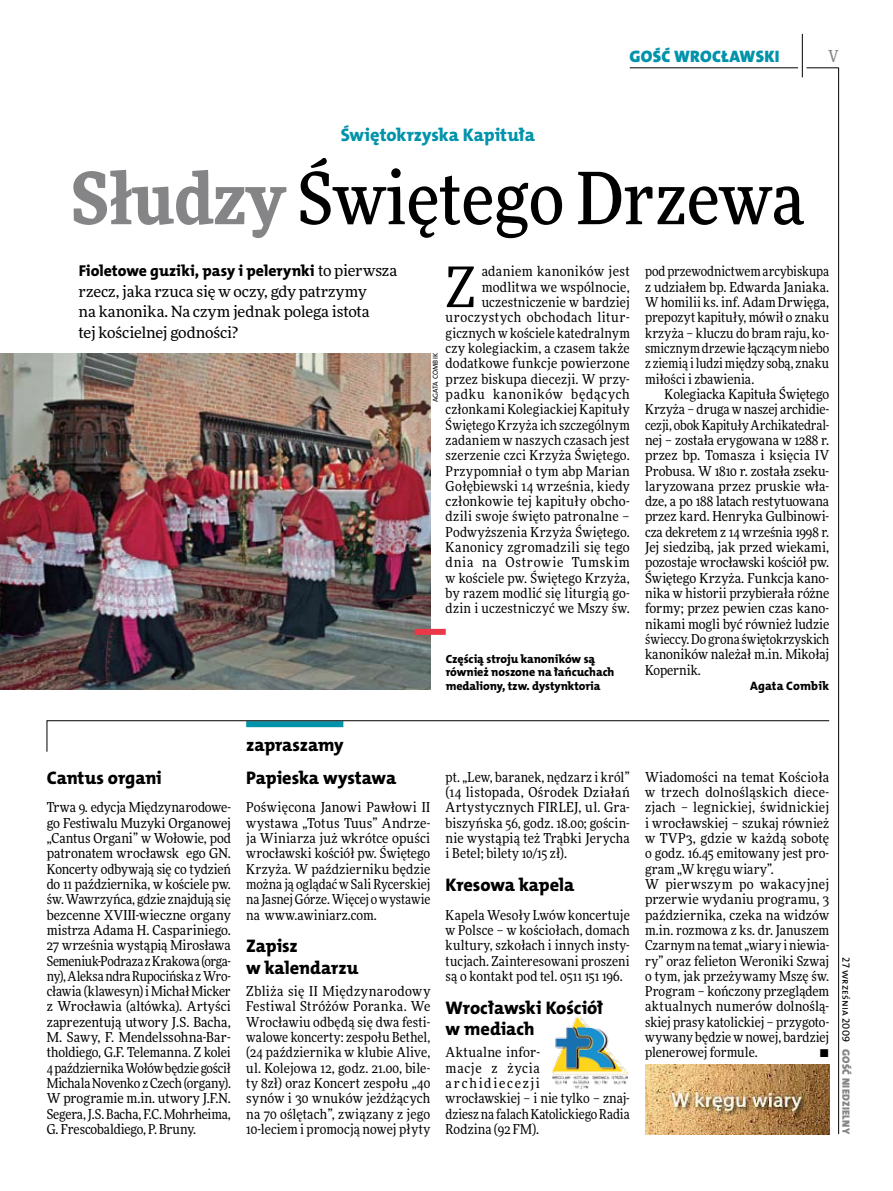
<style>
.page{position:relative;width:893px;height:1191px;background:#fff}
.page>*{position:absolute;margin:0;border:0;box-sizing:border-box;transform-origin:0 0}
.t1{font:500 72px "Freeday Narrow";color:#000}
.t2{font:55.95px "Freeday Narrow News";color:#000}
.t3{font:18.3px/21.6px "The Mix HP8 Ex Bld";letter-spacing:-.01em;color:#000}
.t4{font:18.3px "The Mix HP8 Ex Bld";letter-spacing:-.01em;color:#0093aa}
.t5{font:16.65px "The Mix HP9 Blk";letter-spacing:.02em;color:#0093aa}
.t6{font:500 16.5px "Freeday Narrow";color:#858486;scale:.9 1}
.t7{font:15.75px "The Mix HP8 Ex Bld";letter-spacing:.01em;color:#000}
.t8{font:15.45px/20.4px "Freeday News";letter-spacing:-.005em;color:#000}
.t9{font:13.65px/15.3px "Freeday Narrow News";letter-spacing:.01em;color:#000;text-align:justify}
.t10{font:12.3px "The Mix HP8 Ex Bld";letter-spacing:.015em;color:#000}
.t11{font:12px/13.5px "The Mix HP8 Ex Bld";letter-spacing:-.005em;color:#000}
.t12{font:10.5px "The Mix HP9 Blk";letter-spacing:.025em;color:#858486}
.t13{font:10.5px "The Mix HP5 Plain";letter-spacing:.02em;color:#000}
.t14{font:7.2px "The Mix HP5 Plain";color:#000}
.s1{font-weight:900;color:#858486}
.s2{font-family:"Freeday News";font-size:15.45px}
</style>
<div class="page">
<hr style="left:806px;top:68px;width:33px;height:1px;background:#000">
<hr style="left:630px;top:68px;width:168px;height:1px;background:#000">
<hr style="left:838px;top:68px;width:1px;height:1066px;background:#000">
<hr style="left:802px;top:34px;width:1px;height:43px;background:#000">
<svg style="left:47px;top:720px;width:783px;height:32px"></svg>
<img style="left:553px;top:1016px;width:74px;height:72px">
<img style="left:0;top:353px;width:430px;height:337px">
<img style="left:645px;top:1064px;width:184px;height:70px">
<div style="left:415px;top:629px;width:31px;height:6px;background:#eb3848"></div>
<p class="t5" style="left:629px;top:46px;width:152px">GOŚĆ WROCŁAWSKI</p>
<p class="t6" style="left:828px;top:46px;width:13px">V</p>
<h3 class="t4" style="left:341px;top:123px;width:196px">Świętokrzyska Kapituła</h3>
<h1 class="t1" style="left:71px;top:154px;width:735px"><span class="s1">Słudzy</span> Świętego Drzewa</h1>
<p class="t7" style="left:79px;top:261px;width:320px">Fioletowe guziki, pasy i pelerynki <span class="s2">to pierwsza</span></p>
<p class="t8" style="left:79px;top:281px;width:293px">rzecz, jaka rzuca się w oczy, gdy patrzymy na kanonika. Na czym jednak polega istota tej kościelnej godności?</p>
<p class="t9" style="left:446px;top:264px;width:186px;text-align:right">adaniem kanoników jest modlitwa we wspólnocie, uczestniczenie w bardziej uroczystych obchodach litur&shy;gicznych w kościele katedralnym czy kolegiackim, a czasem także dodatkowe funkcje powierzone przez biskupa diecezji. W przy&shy;padku kanoników będących członkami Kolegiackiej Kapituły<br>Świętego Krzyża ich szczególnym zadaniem w naszych czasach jest szerzenie czci Krzyża Świętego.<br>Przypomniał o tym abp Marian<br>Gołębiewski 14 września, kiedy członkowie tej kapituły obcho&shy;dzili swoje święto patronalne –<br>Podwyższenia Krzyża Świętego.<br>Kanonicy zgromadzili się tego dnia na Ostrowie Tumskim w kościele pw. Świętego Krzyża, by razem modlić się liturgią go&shy;dzin i uczestniczyć we Mszy św.</p>
<p class="t9" style="left:645px;top:264px;width:186px">pod przewodnictwem arcybiskupa z udziałem bp. Edwarda Janiaka.<br>W homilii ks. inf. Adam Drwięga, prepozyt kapituły, mówił o znaku krzyża – kluczu do bram raju, ko&shy;smicznym drzewie łączącym niebo z ziemią i ludzi między sobą, znaku miłości i zbawienia.</p>
<h2 class="t2" style="left:446px;top:253px;width:31px">Z</h2>
<p class="t14" style="left:431px;top:402px;width:51px;rotate:-90deg">Agata Combik</p>
<p class="t9" style="left:645px;top:386px;width:186px;text-indent:20px">Kolegiacka Kapituła Świętego Krzyża – druga w naszej archidie&shy;cezji, obok Kapituły Archikatedral&shy;nej – została erygowana w 1288 r. przez bp. Tomasza i księcia IV Probusa. W 1810 r. została zseku&shy;laryzowana przez pruskie wła&shy;dze, a po 188 latach restytuowana przez kard. Henryka Gulbinowi&shy;cza dekretem z 14 września 1998 r.<br>Jej siedzibą, jak przed wiekami, pozostaje wrocławski kościół pw.<br>Świętego Krzyża. Funkcja kano&shy;nika w historii przybierała różne formy; przez pewien czas kano&shy;nikami mogli być również ludzie świeccy. Do grona świętokrzyskich kanoników należał m.in. Mikołaj Kopernik.</p>
<p class="t10" style="left:750px;top:678px;width:81px">Agata Combik</p>
<p class="t11" style="left:446px;top:652px;width:170px">Częścią stroju kanoników są również noszone na łańcuchach medaliony, tzw. dystynktoria</p>
<h3 class="t3" style="left:47px;top:767px;width:116px">Cantus organi</h3>
<p class="t9" style="left:47px;top:799px;width:186px">Trwa 9. edycja Międzynarodowe&shy;go Festiwalu Muzyki Organowej „Cantus Organi” w Wołowie, pod patronatem wrocławsk ego GN.<br>Koncerty odbywają się co tydzień do 11 października, w kościele pw. św. Wawrzyńca, gdzie znajdują się bezcenne XVIII-wieczne organy mistrza Adama H. Caspariniego.<br>27 września wystąpią Mirosława Semeniuk-Podraza zKrakowa (orga&shy;ny), Aleksa ndra Rupocińska zWro&shy;cławia (klawesyn) iMichał Micker z Wrocławia (altówka). Artyści zaprezentują utwory J.S. Bacha, M. Sawy, F. Mendelssohna-Bar&shy;tholdiego, G.F. Telemanna. Z kolei 4 października Wołów będzie gościł Michala Novenko zCzech (organy).<br>W programie m.in. utwory J.F.N.<br>Segera, J.S. Bacha, F.C. Mohrheima, G. Frescobaldiego, P. Bruny.</p>
<h3 class="t3" style="left:246px;top:734px;width:99px">zapraszamy</h3>
<h3 class="t3" style="left:246px;top:767px;width:152px">Papieska wystawa</h3>
<p class="t9" style="left:246px;top:799px;width:186px">Poświęcona Janowi Pawłowi II wystawa „Totus Tuus” Andrze&shy;ja Winiarza już wkrótce opuści wrocławski kościół pw. Świętego Krzyża. W październiku będzie można ją oglądać w Sali Rycerskiej na Jasnej Górze. Więcej owystawie na www.awiniarz.com.</p>
<h3 class="t3" style="left:246px;top:935px;width:114px">Zapisz<br>w kalendarzu</h3>
<p class="t9" style="left:246px;top:983px;width:186px">Zbliża się II Międzynarodowy Festiwal Stróżów Poranka. We Wrocławiu odbędą się dwa festi&shy;walowe koncerty: zespołu Bethel, (24 października w klubie Alive, ul. Kolejowa 12, godz. 21.00, bile&shy;ty 8zł) oraz Koncert zespołu „40 synów i 30 wnuków jeżdżących na 70 oślętach”, związany z jego 10-leciem i promocją nowej płyty</p>
<p class="t9" style="left:446px;top:769px;width:186px">pt. „Lew, baranek, nędzarz i król” (14 listopada, Ośrodek Działań Artystycznych FIRLEJ, ul. Gra&shy;biszyńska 56, godz. 18.00; gościn&shy;nie wystąpią też Trąbki Jerycha i Betel; bilety 10/15 zł).</p>
<h3 class="t3" style="left:446px;top:874px;width:130px">Kresowa kapela</h3>
<p class="t9" style="left:446px;top:907px;width:186px">Kapela Wesoły Lwów koncertuje w Polsce – w kościołach, domach kultury, szkołach i innych insty&shy;tucjach. Zainteresowani proszeni są o kontakt pod tel. 0511 151 196.</p>
<h3 class="t3" style="left:446px;top:997px;width:160px">Wrocławski Kościół w mediach</h3>
<p class="t9" style="left:446px;top:1044px;width:186px;text-align:left">Aktualne infor-<br>macje z życia archidiecezji<br>wrocławskiej – i nie tylko – znaj&shy;dziesz na falach Katolickiego Radia<br>Rodzina (92 FM).</p>
<p class="t9" style="left:645px;top:769px;width:186px;text-align:left">Wiadomości na temat Kościoła w trzech dolnośląskich diece&shy;zjach – legnickiej, świdnickiej i wrocławskiej – szukaj również w TVP3, gdzie w każdą sobotę o godz. 16.45 emitowany jest pro&shy;gram „W kręgu wiary”.<br>W pierwszym po wakacyjnej przerwie wydaniu programu, 3 października, czeka na widzów m.in. rozmowa z ks. dr. Januszem<br>Czarnym na temat „wiary i niewia&shy;ry” oraz felieton Weroniki Szwaj o tym, jak przeżywamy Mszę św.<br>Program – kończony przeglądem aktualnych numerów dolnoślą&shy;skiej prasy katolickiej – przygoto&shy;wywany będzie w nowej, bardziej plenerowej formule.</p>
<p class="t9" style="left:819px;top:1044px;width:11px">•</p>
<p class="t13" style="left:853px;top:957px;width:86px;rotate:90deg">27 września 2009</p>
<p class="t12" style="left:853px;top:1049px;width:86px;rotate:90deg">GOŚĆ NIEDZIELNY</p>
</div>
